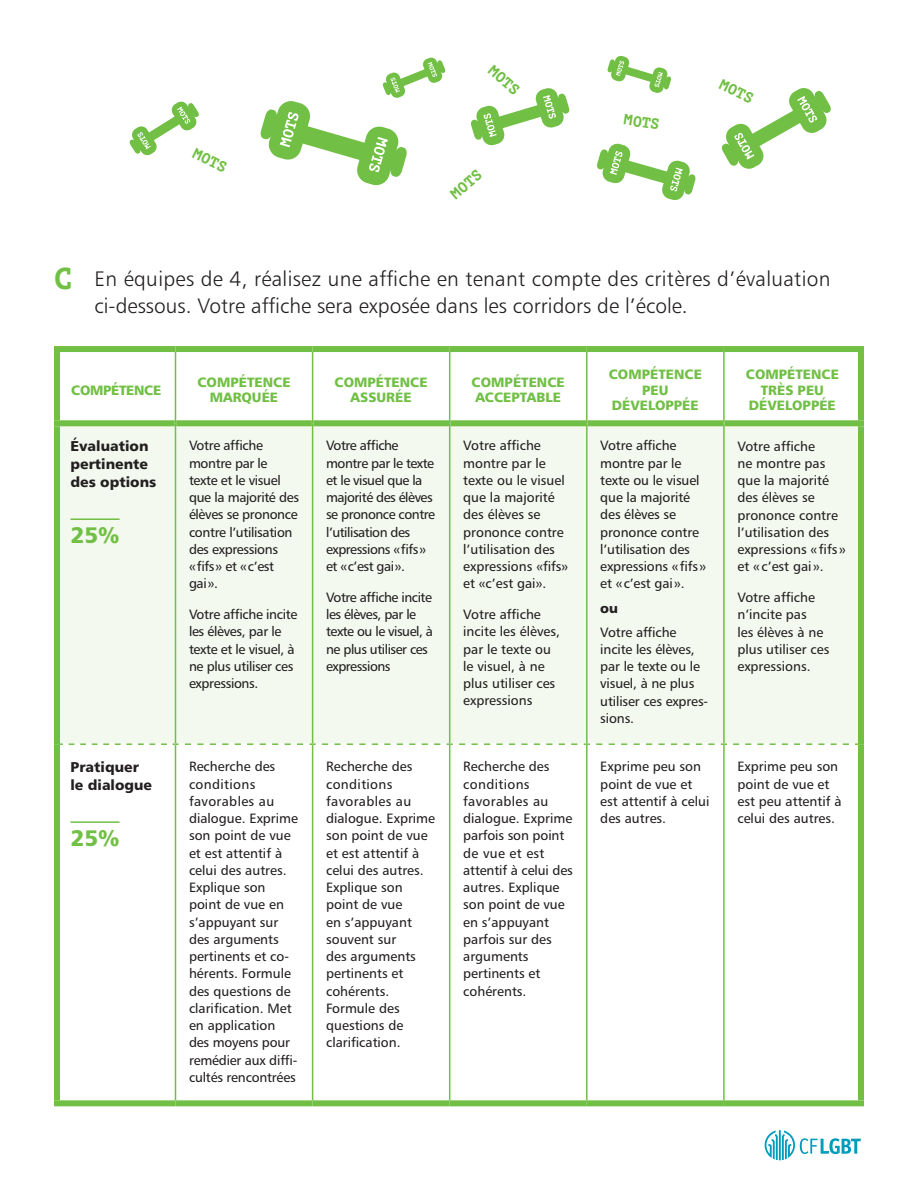
<style>
.page{position:relative;width:918px;height:1188px;background:#fff}
.page>*{position:absolute;margin:0;border:0;box-sizing:border-box;transform-origin:0 0}
.t1{font:22.5px "Humanist 777 BT Black B";color:#71bf44}
.t2{font:21px/27px "Humanist 777 BT Light B";letter-spacing:.015em;color:#231f20}
.t3{font:700 14.7px "PT Mono";color:#71bf44}
.t4{font:14.25px/18px "Humanist 777 BT Black B";color:#231f20}
.t5{font:13.5px/17.2px "Humanist 777 BT Roman B";color:#231f20}
.t6{font:13.5px/17.2px "Humanist 777 BT Roman B";letter-spacing:-.025em;color:#231f20}
.t7{font:13.5px/17.2px "Humanist 777 BT Roman B";letter-spacing:-.035em;color:#231f20}
.t8{font:13.5px/15.8px "Humanist 777 BT Black B";color:#71bf44;text-align:center}
.t9{font:13.5px "Humanist 777 BT Black B";letter-spacing:-.025em;color:#71bf44}
.t10{font:13.5px "Humanist 777 BT Black B";color:#231f20}
.s1{font-family:"PT Mono";font-weight:700;font-size:30px;color:#71bf44}
</style>
<div class="page">
<svg style="left:722px;top:88px;width:109px;height:81px"></svg>
<svg style="left:471px;top:88px;width:99px;height:58px"></svg>
<svg style="left:597px;top:143px;width:99px;height:58px"></svg>
<svg style="left:607px;top:55px;width:64px;height:38px"></svg>
<svg style="left:260px;top:57px;width:186px;height:129px"></svg>
<svg style="left:129px;top:101px;width:70px;height:55px"></svg>
<div style="left:60px;top:426px;width:798px;height:317px;background:#f3f9ef"></div>
<div style="left:54px;top:420px;width:121px;height:6px;background:#71bf44"></div>
<div style="left:54px;top:426px;width:6px;height:318px;background:#71bf44"></div>
<div style="left:176px;top:420px;width:136px;height:6px;background:#71bf44"></div>
<div style="left:313px;top:420px;width:136px;height:6px;background:#71bf44"></div>
<div style="left:450px;top:420px;width:136px;height:6px;background:#71bf44"></div>
<div style="left:588px;top:420px;width:135px;height:6px;background:#71bf44"></div>
<div style="left:725px;top:420px;width:139px;height:6px;background:#71bf44"></div>
<div style="left:858px;top:426px;width:6px;height:318px;background:#71bf44"></div>
<div style="left:54px;top:744px;width:6px;height:356px;background:#71bf44"></div>
<div style="left:858px;top:744px;width:6px;height:356px;background:#71bf44"></div>
<div style="left:54px;top:1100px;width:122px;height:6px;background:#71bf44"></div>
<div style="left:176px;top:1100px;width:137px;height:6px;background:#71bf44"></div>
<div style="left:313px;top:1100px;width:137px;height:6px;background:#71bf44"></div>
<div style="left:450px;top:1100px;width:137px;height:6px;background:#71bf44"></div>
<div style="left:587px;top:1100px;width:137px;height:6px;background:#71bf44"></div>
<div style="left:724px;top:1100px;width:140px;height:6px;background:#71bf44"></div>
<hr style="left:175px;top:423px;width:1px;height:320px;background:#71bf44">
<hr style="left:312px;top:423px;width:1px;height:320px;background:#71bf44">
<hr style="left:449px;top:423px;width:1px;height:320px;background:#71bf44">
<hr style="left:586px;top:423px;width:2px;height:320px;background:#71bf44">
<hr style="left:723px;top:423px;width:2px;height:320px;background:#71bf44">
<hr style="left:175px;top:745px;width:1px;height:355px;background:#71bf44">
<hr style="left:312px;top:745px;width:1px;height:355px;background:#71bf44">
<hr style="left:449px;top:745px;width:1px;height:355px;background:#71bf44">
<hr style="left:586px;top:745px;width:2px;height:355px;background:#71bf44">
<hr style="left:723px;top:745px;width:2px;height:355px;background:#71bf44">
<svg style="left:69px;top:743px;width:110px;height:2px"></svg>
<svg style="left:185px;top:743px;width:131px;height:2px"></svg>
<svg style="left:322px;top:743px;width:131px;height:2px"></svg>
<svg style="left:459px;top:743px;width:131px;height:2px"></svg>
<svg style="left:596px;top:743px;width:131px;height:2px"></svg>
<svg style="left:733px;top:743px;width:125px;height:2px"></svg>
<hr style="left:175px;top:352px;width:1px;height:71px;background:#71bf44">
<hr style="left:312px;top:352px;width:1px;height:71px;background:#71bf44">
<hr style="left:449px;top:352px;width:1px;height:71px;background:#71bf44">
<hr style="left:586px;top:352px;width:2px;height:71px;background:#71bf44">
<hr style="left:723px;top:352px;width:2px;height:71px;background:#71bf44">
<div style="left:54px;top:346px;width:122px;height:6px;background:#71bf44"></div>
<div style="left:54px;top:352px;width:6px;height:68px;background:#71bf44"></div>
<div style="left:176px;top:346px;width:137px;height:6px;background:#71bf44"></div>
<div style="left:313px;top:346px;width:137px;height:6px;background:#71bf44"></div>
<div style="left:450px;top:346px;width:137px;height:6px;background:#71bf44"></div>
<div style="left:587px;top:346px;width:137px;height:6px;background:#71bf44"></div>
<div style="left:724px;top:346px;width:140px;height:6px;background:#71bf44"></div>
<div style="left:858px;top:352px;width:6px;height:68px;background:#71bf44"></div>
<hr style="left:70px;top:518px;width:50px;height:2px;background:#71bf44">
<hr style="left:70px;top:821px;width:50px;height:2px;background:#71bf44">
<svg style="left:765px;top:1130px;width:96px;height:30px"></svg>
<p class="t3" style="left:198px;top:145px;width:37px;rotate:26deg">MOTS</p>
<p class="t3" style="left:496px;top:62px;width:37px;rotate:41deg">MOTS</p>
<p class="t3" style="left:447px;top:189px;width:37px;rotate:-40deg">MOTS</p>
<p class="t3" style="left:625px;top:110px;width:37px;rotate:9deg">MOTS</p>
<p class="t3" style="left:724px;top:75px;width:37px;rotate:26deg">MOTS</p>
<h2 class="t2" style="left:94px;top:265px;width:738px;text-indent:-40px"><span class="s1">C</span> En équipes de 4, réalisez une affiche en tenant compte des critères d’évaluation ci-dessous. Votre affiche sera exposée dans les corridors de l’école.</h2>
<p class="t9" style="left:71px;top:381px;width:92px">COMPÉTENCE</p>
<p class="t8" style="left:197px;top:374px;width:95px">COMPÉTENCE<br>MARQUÉE</p>
<p class="t8" style="left:335px;top:374px;width:95px">COMPÉTENCE<br>ASSURÉE</p>
<p class="t8" style="left:472px;top:374px;width:95px;text-align:left">COMPÉTENCE<br>ACCEPTABLE</p>
<p class="t8" style="left:609px;top:366px;width:95px">COMPÉTENCE<br>PEU<br>DÉVELOPPÉE</p>
<p class="t8" style="left:746px;top:366px;width:95px">COMPÉTENCE<br>TRÈS PEU<br>DÉVELOPPÉE</p>
<p class="t4" style="left:70px;top:437px;width:87px">ÉVALUATION<br>PERTINENTE<br>DES OPTIONS</p>
<h1 class="t1" style="left:70px;top:521px;width:51px">25%</h1>
<p class="t6" style="left:189px;top:437px;width:112px">Votre affiche montre par le texte et le visuel que la majorité des élèves se prononce contre l’utilisation des expressions «fifs» et «c’est gai».</p>
<p class="t6" style="left:189px;top:606px;width:110px">Votre affiche incite les élèves, par le texte et le visuel, à ne plus utiliser ces expressions.</p>
<p class="t7" style="left:326px;top:437px;width:111px">Votre affiche montre par le texte et le visuel que la majorité des élèves se prononce contre l’utilisation des expressions «fifs» et «c’est gai».</p>
<p class="t7" style="left:326px;top:588px;width:108px">Votre affiche incite les élèves, par le texte ou le visuel, à ne plus utiliser ces expressions</p>
<p class="t5" style="left:463px;top:437px;width:107px">Votre affiche montre par le texte ou le visuel que la majorité des élèves se prononce contre l’utilisation des expressions «fifs» et «c’est gai».</p>
<p class="t5" style="left:463px;top:606px;width:98px">Votre affiche incite les élèves, par le texte ou le visuel, à ne plus utiliser ces expressions</p>
<p class="t5" style="left:600px;top:437px;width:108px">Votre affiche montre par le texte ou le visuel que la majorité des élèves se prononce contre l’utilisation des expressions «fifs» et «c’est gai».</p>
<p class="t10" style="left:600px;top:599px;width:19px">OU</p>
<p class="t5" style="left:600px;top:623px;width:109px">Votre affiche incite les élèves, par le texte ou le visuel, à ne plus utiliser ces expres&shy;sions.</p>
<p class="t5" style="left:737px;top:437px;width:110px">Votre affiche<br>ne montre pas que la majorité des élèves se prononce contre l’utilisation des expressions «fifs » et « c’est gai ».</p>
<p class="t5" style="left:737px;top:588px;width:94px">Votre affiche n’incite pas<br>les élèves à ne plus utiliser ces expressions.</p>
<p class="t4" style="left:70px;top:758px;width:83px">PRATIQUER<br>LE DIALOGUE</p>
<h1 class="t1" style="left:70px;top:824px;width:51px">25%</h1>
<p class="t5" style="left:189px;top:758px;width:111px">Recherche des conditions favorables au dialogue. Exprime son point de vue et est attentif à celui des autres.<br>Explique son point de vue en s’appuyant sur des arguments pertinents et co&shy;hérents. Formule des questions de clarification. Met en application des moyens pour remédier aux diffi&shy;cultés rencontrées</p>
<p class="t5" style="left:326px;top:758px;width:111px">Recherche des conditions favorables au dialogue. Exprime son point de vue et est attentif à celui des autres.<br>Explique son point de vue<br>en s’appuyant souvent sur<br>des arguments pertinents et cohérents.<br>Formule des questions de clarification.</p>
<p class="t5" style="left:463px;top:758px;width:111px">Recherche des conditions favorables au dialogue. Exprime parfois son point de vue et est attentif à celui des autres. Explique son point de vue en s’appuyant parfois sur des arguments pertinents et cohérents.</p>
<p class="t5" style="left:600px;top:758px;width:111px">Exprime peu son point de vue et est attentif à celui des autres.</p>
<p class="t5" style="left:737px;top:758px;width:106px">Exprime peu son point de vue et est peu attentif à celui des autres.</p>
</div>
